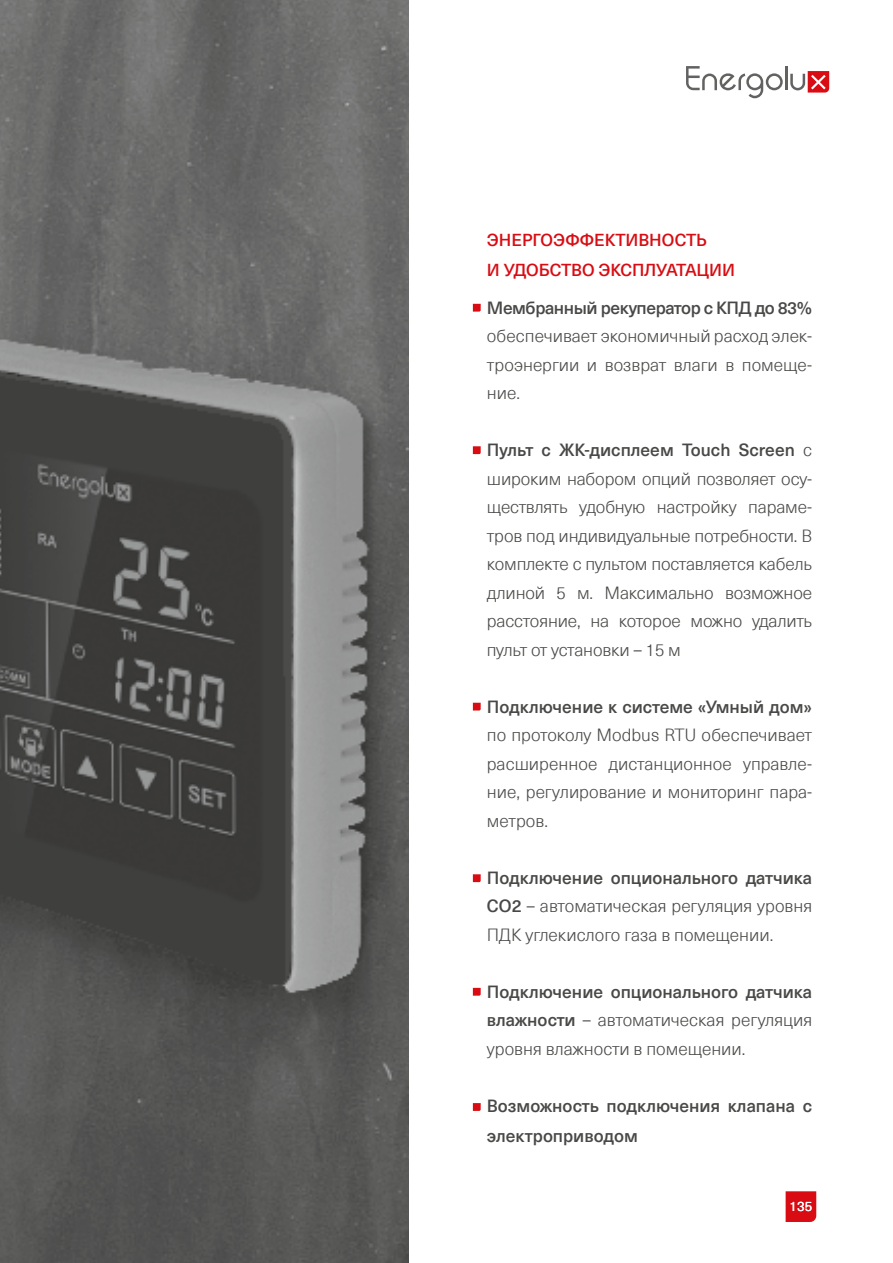
<style>
.page{position:relative;width:893px;height:1263px;background:#fff}
.page>*{position:absolute;margin:0;border:0;box-sizing:border-box;transform-origin:0 0}
.t1{font:300 17.25px/28.5px "Neue Haas Unica Pan Euro";color:#484847;text-align:justify}
.t2{font:500 17.25px/30px "Neue Haas Unica Pan Euro";color:#484847}
.t3{font:500 17.25px "Neue Haas Unica Pan Euro";letter-spacing:-.025em;color:#484847}
.t4{font:500 16.95px/30px "Neue Haas Unica Pan Euro";color:#d80c12}
.t5{font:13.5px "Neue Haas Unica Pan Euro";color:#fff}
.s1{font-weight:500}
</style>
<div class="page">
<svg style="left:786px;top:1191px;width:30px;height:31px"></svg>
<hr style="left:785px;top:66px;width:3px;height:24px;background:#626261">
<svg style="left:790px;top:71px;width:39px;height:22px"></svg>
<svg style="left:686px;top:66px;width:97px;height:32px"></svg>
<svg style="left:473px;top:304px;width:8px;height:8px"></svg>
<svg style="left:473px;top:446px;width:8px;height:8px"></svg>
<svg style="left:473px;top:703px;width:8px;height:7px"></svg>
<svg style="left:473px;top:874px;width:8px;height:8px"></svg>
<svg style="left:473px;top:988px;width:8px;height:8px"></svg>
<svg style="left:473px;top:1103px;width:8px;height:8px"></svg>
<img style="left:0;top:0;width:408px;height:1263px">
<p class="t4" style="left:487px;top:224px;width:250px">ЭНЕРГОЭФФЕКТИВНОСТЬ<br>И УДОБСТВО ЭКСПЛУАТАЦИИ</p>
<p class="t3" style="left:487px;top:295px;width:327px">Мембранный рекуператор с КПД до 83%</p>
<p class="t1" style="left:487px;top:321px;width:327px">обеспечивает экономичный расход элек&shy;троэнергии и возврат влаги в помеще&shy;ние.</p>
<p class="t1" style="left:487px;top:435px;width:327px"><span class="s1">Пульт с ЖК-дисплеем Touch Screen</span> с широким набором опций позволяет осу&shy;ществлять удобную настройку параме&shy;тров под индивидуальные потребности. В комплекте с пультом поставляется кабель длиной 5 м. Максимально возможное расстояние, на которое можно удалить пульт от установки – 15 м</p>
<p class="t2" style="left:487px;top:690px;width:327px">Подключение к системе «Умный дом»</p>
<p class="t1" style="left:487px;top:720px;width:327px">по протоколу Modbus RTU обеспечивает расширенное дистанционное управле&shy;ние, регулирование и мониторинг пара&shy;метров.</p>
<p class="t1" style="left:487px;top:862px;width:327px"><span class="s1">Подключение опционального датчика CO2</span> – автоматическая регуляция уровня ПДК углекислого газа в помещении.</p>
<p class="t1" style="left:487px;top:976px;width:327px"><span class="s1">Подключение опционального датчика влажности</span> – автоматическая регуляция уровня влажности в помещении.</p>
<p class="t2" style="left:487px;top:1089px;width:327px">Возможность подключения клапана с электроприводом</p>
<p class="t5" style="left:789px;top:1196px;width:24px">135</p>
</div>
